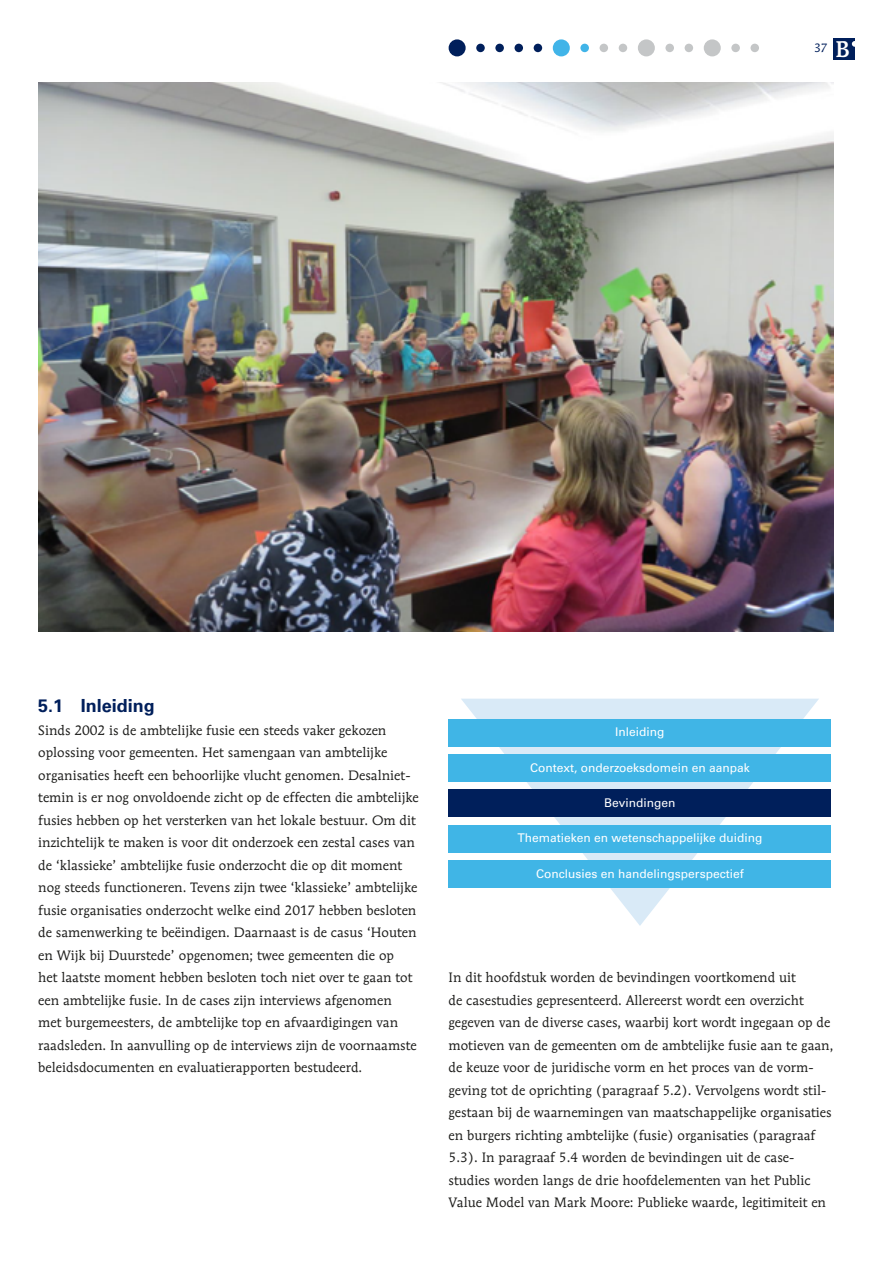
<style>
.page{position:relative;width:893px;height:1263px;background:#fff}
.page>*{position:absolute;margin:0;border:0;box-sizing:border-box;transform-origin:0 0}
.t1{font:700 18px "Univers LT Std";color:#001f5b}
.t2{font:13.5px/22.5px "Mendoza Roman Std";color:#1d1d1b}
.t3{font:12px "Univers LT Std";color:#fff}
.t4{font:12px "Mendoza Roman Std";color:#001f5b}
.s1{font-weight:500;font-size:22.5px;color:#fff}
</style>
<div class="page">
<div style="left:833px;top:38px;width:22px;height:22px;background:#001f5b"></div>
<svg style="left:852px;top:41px;width:3px;height:6px"></svg>
<div style="left:638px;top:39px;width:17px;height:17px;background:#c4c6c7;border-radius:50%"></div>
<div style="left:704px;top:39px;width:17px;height:17px;background:#c4c6c7;border-radius:50%"></div>
<div style="left:600px;top:44px;width:8px;height:8px;background:#c4c6c7;border-radius:50%"></div>
<div style="left:665px;top:44px;width:9px;height:8px;background:#c4c6c7;border-radius:50%"></div>
<div style="left:731px;top:44px;width:9px;height:8px;background:#c4c6c7;border-radius:50%"></div>
<div style="left:619px;top:44px;width:8px;height:8px;background:#c4c6c7;border-radius:50%"></div>
<div style="left:685px;top:44px;width:8px;height:8px;background:#c4c6c7;border-radius:50%"></div>
<div style="left:750px;top:44px;width:9px;height:8px;background:#c4c6c7;border-radius:50%"></div>
<div style="left:580px;top:44px;width:9px;height:8px;background:#41b4e8;border-radius:50%"></div>
<div style="left:449px;top:39px;width:17px;height:17px;background:#001f5b;border-radius:50%"></div>
<div style="left:553px;top:39px;width:17px;height:17px;background:#41b4e8;border-radius:50%"></div>
<div style="left:476px;top:44px;width:9px;height:8px;background:#001f5b;border-radius:50%"></div>
<div style="left:495px;top:44px;width:9px;height:8px;background:#001f5b;border-radius:50%"></div>
<div style="left:514px;top:44px;width:9px;height:8px;background:#001f5b;border-radius:50%"></div>
<div style="left:534px;top:44px;width:8px;height:8px;background:#001f5b;border-radius:50%"></div>
<img style="left:38px;top:82px;width:795px;height:549px">
<svg style="left:461px;top:699px;width:358px;height:227px"></svg>
<div style="left:449px;top:860px;width:382px;height:28px;background:#40b5e6"></div>
<div style="left:449px;top:825px;width:382px;height:28px;background:#40b5e6"></div>
<div style="left:449px;top:789px;width:382px;height:28px;background:#001f5b"></div>
<div style="left:449px;top:754px;width:382px;height:28px;background:#40b5e6"></div>
<div style="left:449px;top:719px;width:382px;height:28px;background:#40b5e6"></div>
<p class="t4" style="left:814px;top:41px;width:37px">37 <span class="s1">B</span></p>
<h1 class="t1" style="left:38px;top:695px;width:118px">5.1 Inleiding</h1>
<p class="t2" style="left:38px;top:718px;width:382px">Sinds 2002 is de ambtelijke fusie een steeds vaker gekozen oplossing voor gemeenten. Het samengaan van ambtelijke organisaties heeft een behoorlijke vlucht genomen. Desalniet&shy;temin is er nog onvoldoende zicht op de effecten die ambtelijke fusies hebben op het versterken van het lokale bestuur. Om dit inzichtelijk te maken is voor dit onderzoek een zestal cases van de ‘klassieke’ ambtelijke fusie onderzocht die op dit moment nog steeds functioneren. Tevens zijn twee ‘klassieke’ ambtelijke fusie organisaties onderzocht welke eind 2017 hebben besloten de samenwerking te beëindigen. Daarnaast is de casus ‘Houten en Wijk bij Duurstede’ opgenomen; twee gemeenten die op<br>het laatste moment hebben besloten toch niet over te gaan tot een ambtelijke fusie. In de cases zijn interviews afgenomen<br>met burgemeesters, de ambtelijke top en afvaardigingen van raadsleden. In aanvulling op de interviews zijn de voornaamste beleidsdocumenten en evaluatierapporten bestudeerd.</p>
<p class="t3" style="left:615px;top:725px;width:51px">Inleiding</p>
<p class="t3" style="left:530px;top:760px;width:221px">Context, onderzoeksdomein en aanpak</p>
<p class="t3" style="left:604px;top:795px;width:73px">Bevindingen</p>
<p class="t3" style="left:517px;top:831px;width:247px">Thematieken en wetenschappelijke duiding</p>
<p class="t3" style="left:536px;top:866px;width:209px">Conclusies en handelingsperspectief</p>
<p class="t2" style="left:449px;top:966px;width:386px">In dit hoofdstuk worden de bevindingen voortkomend uit<br>de casestudies gepresenteerd. Allereerst wordt een overzicht gegeven van de diverse cases, waarbij kort wordt ingegaan op de motieven van de gemeenten om de ambtelijke fusie aan te gaan, de keuze voor de juridische vorm en het proces van de vorm&shy;geving tot de oprichting (paragraaf 5.2). Vervolgens wordt stil&shy;gestaan bij de waarnemingen van maatschappelijke organisaties en burgers richting ambtelijke (fusie) organisaties (paragraaf 5.3). In paragraaf 5.4 worden de bevindingen uit de case&shy;studies worden langs de drie hoofdelementen van het Public Value Model van Mark Moore: Publieke waarde, legitimiteit en</p>
</div>
